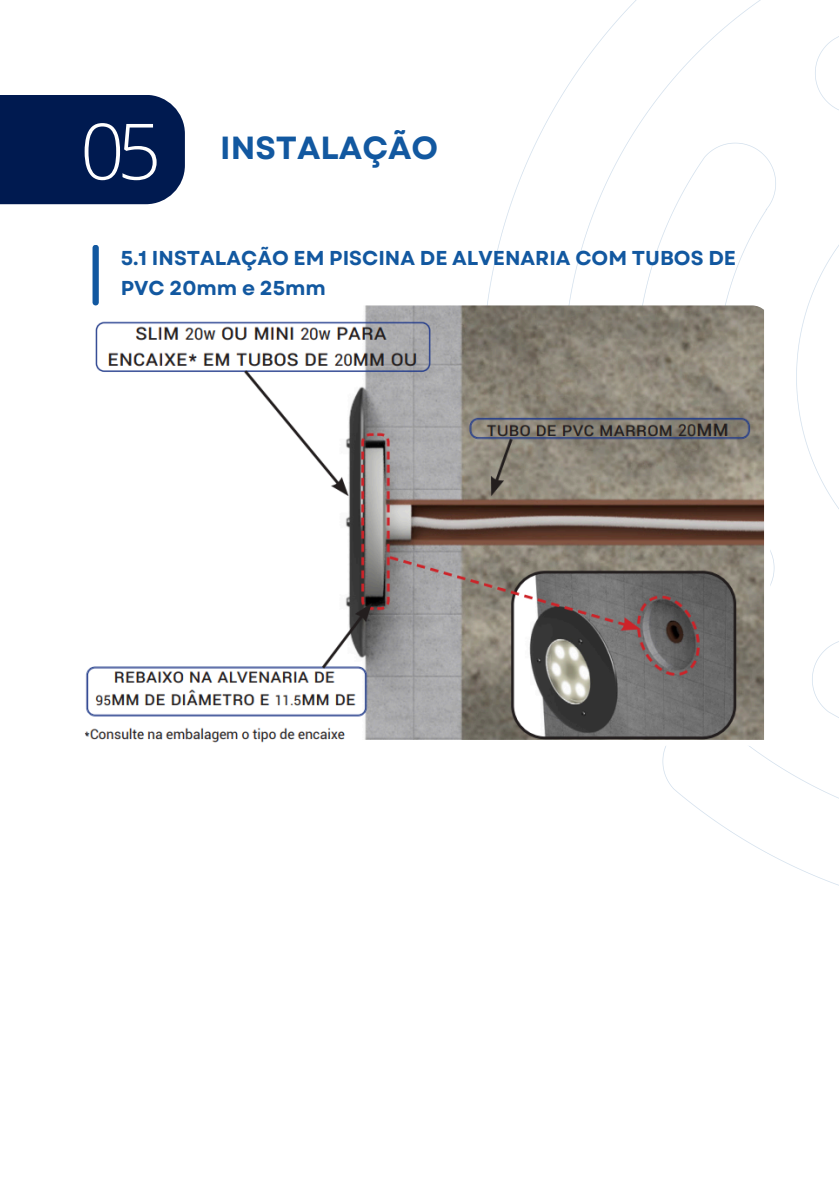
<style>
.page{position:relative;width:839px;height:1191px;background:#fff}
.page>*{position:absolute;margin:0;border:0;box-sizing:border-box;transform-origin:0 0}
.t1{font:300 77.8px "Open Sans";color:#fff}
.t2{font:700 32px "Garet";color:#1258a0}
.t3{font:700 20.2px/30.2px "Garet";color:#1258a0}
</style>
<div class="page">
<div style="left:0;top:95px;width:185px;height:109px;background:#001a50"></div>
<svg style="left:92px;top:245px;width:7px;height:60px"></svg>
<img style="left:487px;top:0;width:351px;height:885px">
<img style="left:84px;top:305px;width:686px;height:441px">
<p class="t1" style="left:80px;top:96px;width:83px">05</p>
<p class="t2" style="left:220px;top:125px;width:219px">INSTALAÇÃO</p>
<p class="t3" style="left:121px;top:243px;width:616px">5.1 INSTALAÇÃO EM PISCINA DE ALVENARIA COM TUBOS DE<br>PVC 20mm e 25mm</p>
</div>
